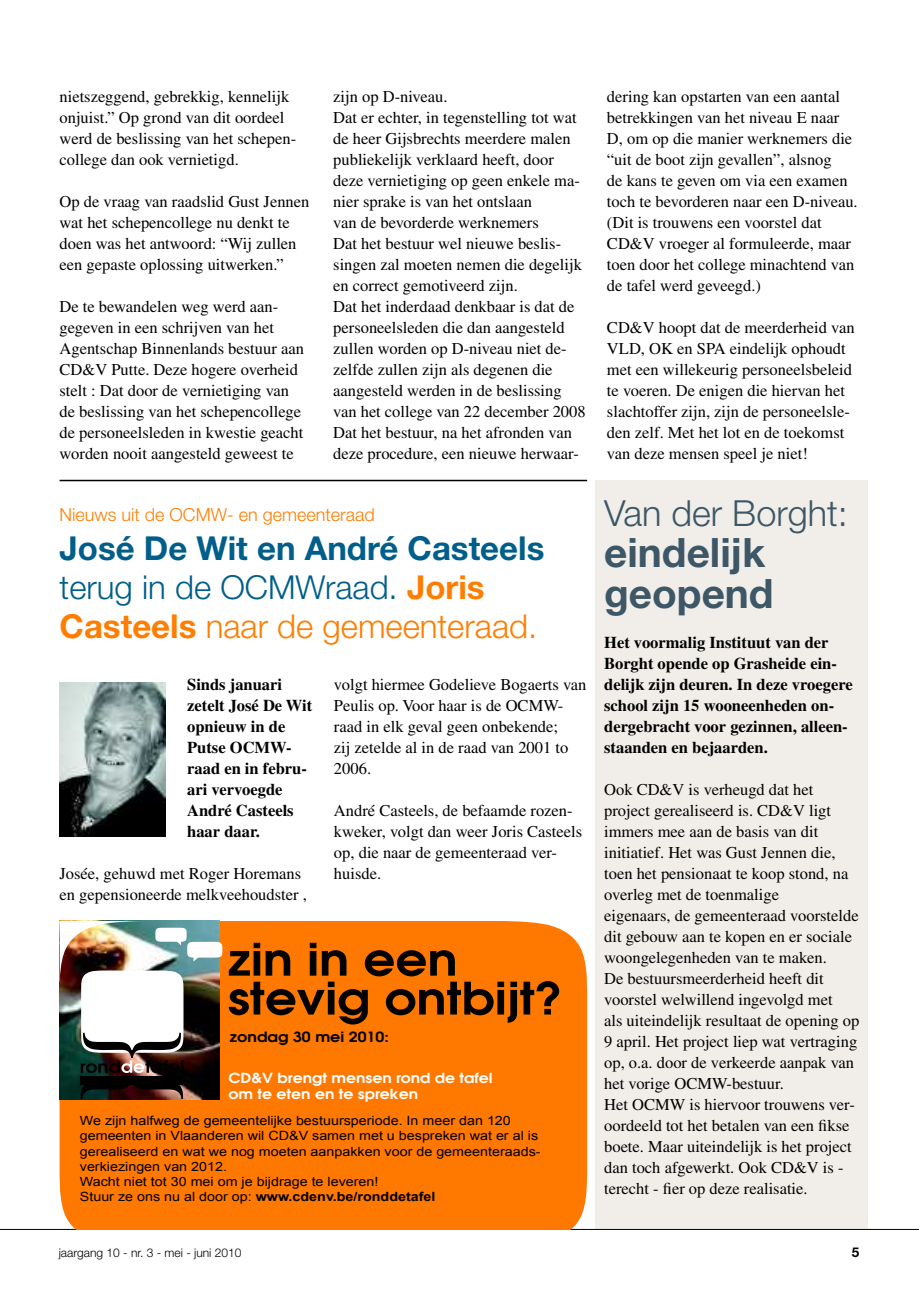
<style>
.page{position:relative;width:919px;height:1289px;background:#fff}
.page>*{position:absolute;margin:0;border:0;box-sizing:border-box;transform-origin:0 0}
.t1{font:600 44.4px/38.8px "Avant Garde";color:#000;scale:1.13 1}
.t2{font:700 40.5px/40.5px "Helvetica Neue LT Std";color:#3d5766}
.t3{font:300 36px "Helvetica Neue LT Std";color:#3d5766}
.t4{font:700 33px/39px "Helvetica Neue LT Std";color:#005e8a}
.t5{font:300 18px "Helvetica Neue LT Std";color:#ff7d00}
.t6{font:16.5px/21px "Times LT Std";color:#000}
.t7{font:700 16.5px/21px "Times LT Std";color:#000}
.t8{font:600 14.1px "Avant Garde";color:#000;scale:1.13 1}
.t9{font:600 13.8px/16.2px "Avant Garde";color:#fff;scale:1.13 1}
.t10{font:700 13.5px "Helvetica Neue LT Std";color:#000}
.t11{font:12.75px/15.1px "Arial";color:#000;scale:1.13 1}
.t12{font:300 12px "Helvetica Neue LT Std";color:#000}
.s1{font-weight:300}
.s2{color:#ff7d00}
.s3{font-weight:300;color:#ff7d00}
.s4{font-weight:700}
</style>
<div class="page">
<div style="left:595px;top:480px;width:272px;height:749px;background:#f1eeea"></div>
<hr style="left:0;top:1228px;width:918px;height:1px;background:#000">
<hr style="left:60px;top:480px;width:527px;height:1px;background:#000">
<img style="left:60px;top:682px;width:106px;height:155px">
<div style="left:60px;top:921px;width:527px;height:308px;background:#ff7800"></div>
<img style="left:60px;top:921px;width:162px;height:177px">
<p class="t6" style="left:60px;top:85px;width:238px">nietszeggend, gebrekkig, kennelijk onjuist.” Op grond van dit oordeel werd de beslissing van het schepen&shy;college dan ook vernietigd.</p>
<p class="t6" style="left:60px;top:190px;width:251px">Op de vraag van raadslid Gust Jennen wat het schepencollege nu denkt te doen was het antwoord: “Wij zullen een gepaste oplossing uitwerken.”</p>
<p class="t6" style="left:60px;top:295px;width:246px">De te bewandelen weg werd aan&shy;gegeven in een schrijven van het Agentschap Binnenlands bestuur aan CD&amp;V Putte. Deze hogere overheid stelt : Dat door de vernietiging van de beslissing van het schepencollege de personeelsleden in kwestie geacht worden nooit aangesteld geweest te</p>
<p class="t6" style="left:333px;top:85px;width:254px">zijn op D-niveau.<br>Dat er echter, in tegenstelling tot wat de heer Gijsbrechts meerdere malen publiekelijk verklaard heeft, door deze vernietiging op geen enkele ma&shy;nier sprake is van het ontslaan<br>van de bevorderde werknemers<br>Dat het bestuur wel nieuwe beslis&shy;singen zal moeten nemen die degelijk en correct gemotiveerd zijn.<br>Dat het inderdaad denkbaar is dat de personeelsleden die dan aangesteld zullen worden op D-niveau niet de&shy;zelfde zullen zijn als degenen die aangesteld werden in de beslissing van het college van 22 december 2008<br>Dat het bestuur, na het afronden van deze procedure, een nieuwe herwaar-</p>
<p class="t6" style="left:607px;top:86px;width:252px">dering kan opstarten van een aantal betrekkingen van het niveau E naar D, om op die manier werknemers die “uit de boot zijn gevallen”, alsnog<br>de kans te geven om via een examen toch te bevorderen naar een D-niveau. (Dit is trouwens een voorstel dat CD&amp;V vroeger al formuleerde, maar toen door het college minachtend van de tafel werd geveegd.)</p>
<p class="t6" style="left:607px;top:317px;width:249px">CD&amp;V hoopt dat de meerderheid van VLD, OK en SPA eindelijk ophoudt met een willekeurig personeelsbeleid te voeren. De enigen die hiervan het slachtoffer zijn, zijn de personeelsle&shy;den zelf. Met het lot en de toekomst van deze mensen speel je niet!</p>
<p class="t5" style="left:60px;top:503px;width:317px">Nieuws uit de OCMW- en gemeenteraad</p>
<p class="t4" style="left:60px;top:528px;width:486px">José De Wit en André Casteels <span class="s1">terug in de OCMWraad.</span> <span class="s2">Joris<br>Casteels</span> <span class="s3">naar de gemeenteraad.</span></p>
<p class="t7" style="left:187px;top:673px;width:126px">Sinds januari zetelt José De Wit opnieuw in de<br>Putse OCMW&shy;raad en in febru&shy;ari vervoegde<br>André Casteels haar daar.</p>
<p class="t6" style="left:60px;top:862px;width:249px">Josée, gehuwd met Roger Horemans en gepensioneerde melkveehoudster ,</p>
<p class="t6" style="left:334px;top:673px;width:254px">volgt hiermee Godelieve Bogaerts van<br>Peulis op. Voor haar is de OCMW&shy;raad in elk geval geen onbekende;<br>zij zetelde al in de raad van 2001 to<br>2006.</p>
<p class="t6" style="left:334px;top:799px;width:250px">André Casteels, de befaamde rozen&shy;kweker, volgt dan weer Joris Casteels op, die naar de gemeenteraad ver&shy;huisde.</p>
<p class="t1" style="left:228px;top:939px;width:298px">zin in een stevig ontbijt?</p>
<p class="t8" style="left:230px;top:1027px;width:142px">zondag 30 mei 2010:</p>
<p class="t9" style="left:228px;top:1069px;width:235px">CD&amp;V brengt mensen rond de tafel om te eten en te spreken</p>
<p class="t11" style="left:80px;top:1113px;width:409px">We zijn halfweg de gemeentelijke bestuursperiode. In meer dan 120 gemeenten in Vlaanderen wil CD&amp;V samen met u bespreken wat er al is gerealiseerd en wat we nog moeten aanpakken voor de gemeenteraads&shy;verkiezingen van 2012.<br>Wacht niet tot 30 mei om je bijdrage te leveren!<br>Stuur ze ons nu al door op: <span class="s4">www.cdenv.be/ronddetafel</span></p>
<p class="t3" style="left:604px;top:491px;width:245px">Van der Borght:</p>
<p class="t2" style="left:604px;top:531px;width:171px">eindelijk geopend</p>
<p class="t7" style="left:604px;top:631px;width:250px">Het voormalig Instituut van der<br>Borght opende op Grasheide ein&shy;delijk zijn deuren. In deze vroegere school zijn 15 wooneenheden on&shy;dergebracht voor gezinnen, alleen&shy;staanden en bejaarden.</p>
<p class="t6" style="left:604px;top:778px;width:257px">Ook CD&amp;V is verheugd dat het project gerealiseerd is. CD&amp;V ligt immers mee aan de basis van dit initiatief. Het was Gust Jennen die, toen het pensionaat te koop stond, na overleg met de toenmalige<br>eigenaars, de gemeenteraad voorstelde dit gebouw aan te kopen en er sociale woongelegenheden van te maken.<br>De bestuursmeerderheid heeft dit voorstel welwillend ingevolgd met<br>als uiteindelijk resultaat de opening op 9 april. Het project liep wat vertraging op, o.a. door de verkeerde aanpak van het vorige OCMW-bestuur.<br>Het OCMW is hiervoor trouwens ver&shy;oordeeld tot het betalen van een fikse boete. Maar uiteindelijk is het project dan toch afgewerkt. Ook CD&amp;V is - terecht - fier op deze realisatie.</p>
<p class="t12" style="left:59px;top:1245px;width:184px">jaargang 10 - nr. 3 - mei - juni 2010</p>
<p class="t10" style="left:851px;top:1243px;width:9px">5</p>
</div>
